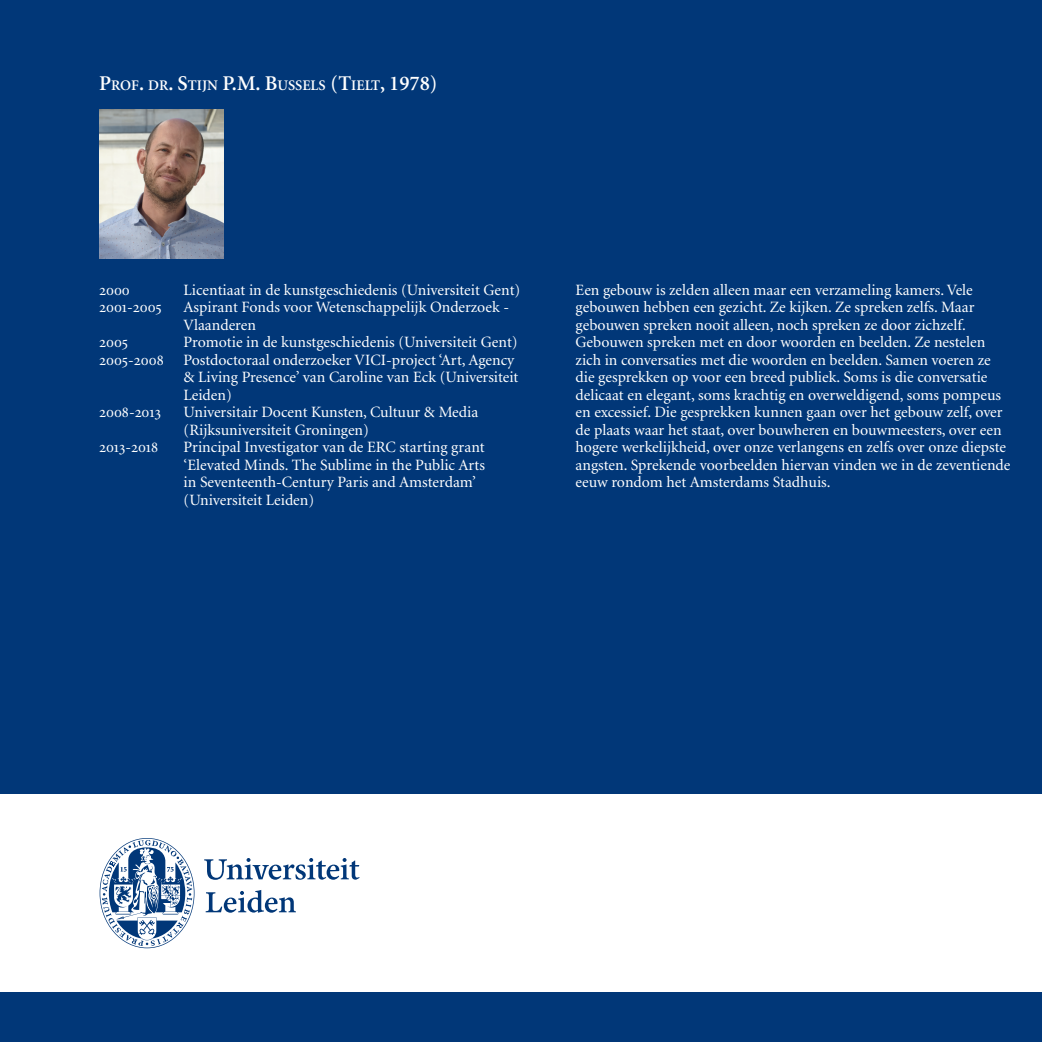
<style>
.page{position:relative;width:1042px;height:1042px;background:#fff}
.page>*{position:absolute;margin:0;border:0;box-sizing:border-box;transform-origin:0 0}
.t1{font:15.75px/17.5px "Minion";color:#fff}
.t2{font:15.75px "Minion Exp";color:#fff}
.t3{font:600 14.7px "Minion";color:#fff}
.s1{font-size:21px}
</style>
<div class="page">
<div style="left:0;top:992px;width:1042px;height:50px;background:#013778"></div>
<div style="left:0;top:0;width:1042px;height:794px;background:#013778"></div>
<svg style="left:204px;top:858px;width:156px;height:55px"></svg>
<svg style="left:100px;top:838px;width:94px;height:110px"></svg>
<img style="left:99px;top:109px;width:124px;height:149px">
<p class="t3" style="left:99px;top:78px;width:340px"><span class="s1">P</span>ROF<span class="s1">.</span> DR<span class="s1">. S</span>TIJN <span class="s1">P.M. B</span>USSELS <span class="s1">(T</span>IELT<span class="s1">, 1978)</span></p>
<p class="t2" style="left:99px;top:283px;width:32px">2000</p>
<p class="t1" style="left:184px;top:281px;width:338px">Licentiaat in de kunstgeschiedenis (Universiteit Gent)</p>
<p class="t2" style="left:99px;top:301px;width:64px">2001-2005</p>
<p class="t1" style="left:184px;top:299px;width:327px">Aspirant Fonds voor Wetenschappelijk Onderzoek -<br>Vlaanderen</p>
<p class="t2" style="left:99px;top:336px;width:30px">2005</p>
<p class="t1" style="left:184px;top:334px;width:336px">Promotie in de kunstgeschiedenis (Universiteit Gent)</p>
<p class="t2" style="left:99px;top:353px;width:66px">2005-2008</p>
<p class="t1" style="left:184px;top:351px;width:336px">Postdoctoraal onderzoeker VICI-project ‘Art, Agency &amp; Living Presence’ van Caroline van Eck (Universiteit<br>Leiden)</p>
<p class="t2" style="left:99px;top:406px;width:63px">2008-2013</p>
<p class="t1" style="left:184px;top:404px;width:296px">Universitair Docent Kunsten, Cultuur &amp; Media (Rijksuniversiteit Groningen)</p>
<p class="t2" style="left:99px;top:441px;width:60px">2013-2018</p>
<p class="t1" style="left:184px;top:439px;width:303px">Principal Investigator van de ERC starting grant ‘Elevated Minds. The Sublime in the Public Arts in Seventeenth-Century Paris and Amsterdam’ (Universiteit Leiden)</p>
<p class="t1" style="left:575px;top:281px;width:436px">Een gebouw is zelden alleen maar een verzameling kamers. Vele gebouwen hebben een gezicht. Ze kijken. Ze spreken zelfs. Maar gebouwen spreken nooit alleen, noch spreken ze door zichzelf.<br>Gebouwen spreken met en door woorden en beelden. Ze nestelen zich in conversaties met die woorden en beelden. Samen voeren ze die gesprekken op voor een breed publiek. Soms is die conversatie delicaat en elegant, soms krachtig en overweldigend, soms pompeus en excessief. Die gesprekken kunnen gaan over het gebouw zelf, over de plaats waar het staat, over bouwheren en bouwmeesters, over een hogere werkelijkheid, over onze verlangens en zelfs over onze diepste angsten. Sprekende voorbeelden hiervan vinden we in de zeventiende eeuw rondom het Amsterdams Stadhuis.</p>
</div>
